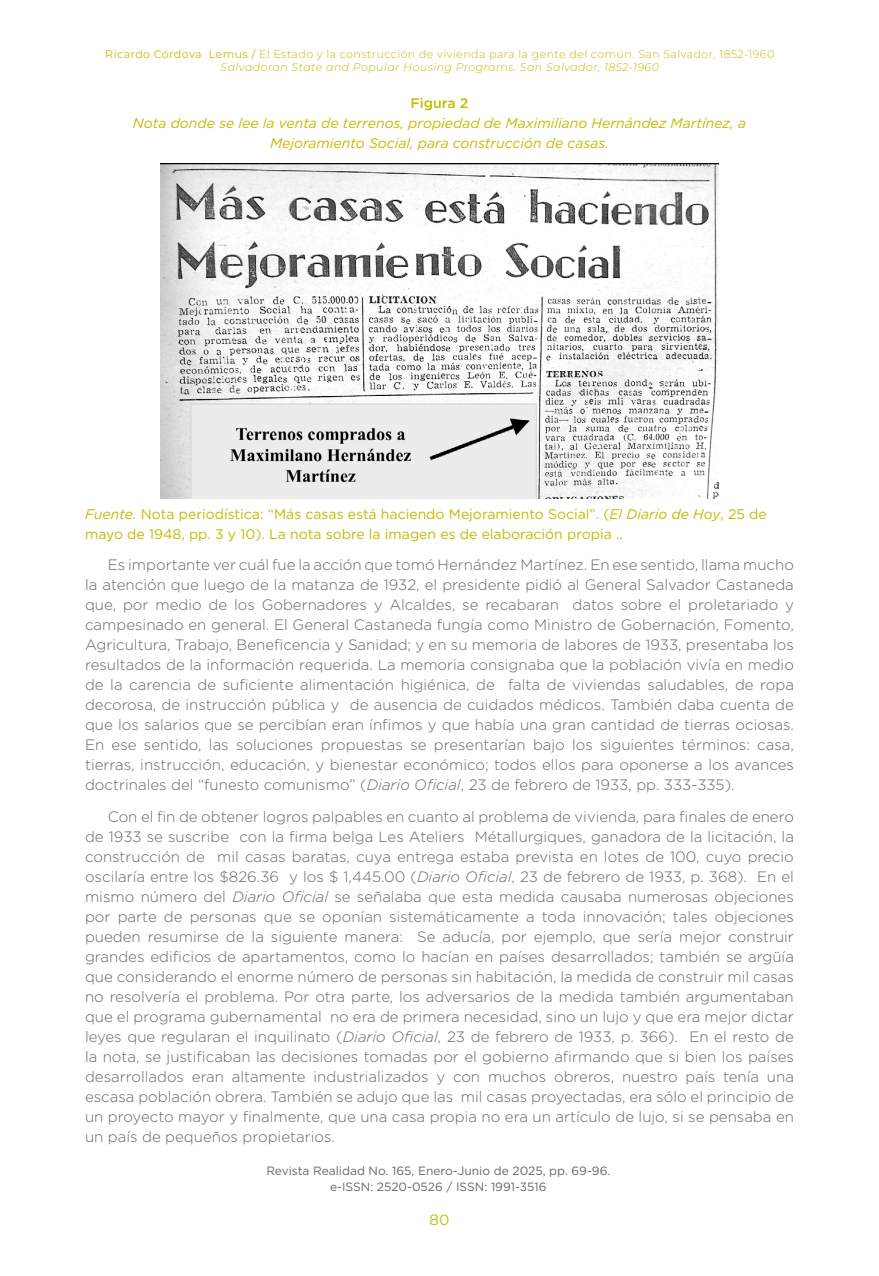
<style>
.page{position:relative;width:879px;height:1276px;background:#fff}
.page>*{position:absolute;margin:0;border:0;box-sizing:border-box;transform-origin:0 0}
.t1{font:300 15px/20px "Gotham";color:#666;text-align:justify}
.t2{font:14.8px "Montserrat";color:#c4ba00}
.t3{font:14px/20px "Gotham";color:#c4ba00}
.t4{font:italic 14px/20px "Gotham";color:#c4ba00;text-align:center}
.t5{font:500 14px "Gotham";color:#c4ba00}
.t6{font:12px/16px "Gotham";color:#666;text-align:center}
.t7{font:300 11px/13.2px "Montserrat";letter-spacing:.04em;color:#c4ba00;text-align:center}
.s1{font-weight:400}
.s2{font-style:italic}
</style>
<div class="page">
<img style="left:160px;top:164px;width:559px;height:335px">
<p class="t7" style="left:105px;top:48px;width:670px"><span class="s1">Ricardo Córdova Lemus /</span> El Estado y la construcción de vivienda para la gente del común. San Salvador, 1852-1960<br><span class="s2">Salvadoran State and Popular Housing Programs. San Salvador, 1852-1960</span></p>
<p class="t5" style="left:411px;top:93px;width:59px">Figura 2</p>
<p class="t4" style="left:133px;top:112px;width:615px">Nota donde se lee la venta de terrenos, propiedad de Maximiliano Hernández Martínez, a<br>Mejoramiento Social, para construcción de casas.</p>
<p class="t3" style="left:85px;top:504px;width:683px"><span class="s2">Fuente.</span> Nota periodística: “Más casas está haciendo Mejoramiento Social”. (<span class="s2">El Diario de Hoy</span>, 25 de mayo de 1948, pp. 3 y 10). La nota sobre la imagen es de elaboración propia ..</p>
<p class="t1" style="left:85px;top:554px;width:710px;text-indent:23px">Es importante ver cuál fue la acción que tomó Hernández Martínez. En ese sentido, llama mucho la atención que luego de la matanza de 1932, el presidente pidió al General Salvador Castaneda que, por medio de los Gobernadores y Alcaldes, se recabaran datos sobre el proletariado y campesinado en general. El General Castaneda fungía como Ministro de Gobernación, Fomento, Agricultura, Trabajo, Beneficencia y Sanidad; y en su memoria de labores de 1933, presentaba los resultados de la información requerida. La memoria consignaba que la población vivía en medio de la carencia de suficiente alimentación higiénica, de falta de viviendas saludables, de ropa decorosa, de instrucción pública y de ausencia de cuidados médicos. También daba cuenta de que los salarios que se percibían eran ínfimos y que había una gran cantidad de tierras ociosas.<br>En ese sentido, las soluciones propuestas se presentarían bajo los siguientes términos: casa, tierras, instrucción, educación, y bienestar económico; todos ellos para oponerse a los avances doctrinales del “funesto comunismo” (<span class="s2">Diario Oficial</span>, 23 de febrero de 1933, pp. 333-335).</p>
<p class="t1" style="left:85px;top:806px;width:710px;text-indent:23px">Con el fin de obtener logros palpables en cuanto al problema de vivienda, para finales de enero de 1933 se suscribe con la firma belga Les Ateliers Métallurgiques, ganadora de la licitación, la construcción de mil casas baratas, cuya entrega estaba prevista en lotes de 100, cuyo precio oscilaría entre los $826.36 y los $ 1,445.00 (<span class="s2">Diario Oficial</span>, 23 de febrero de 1933, p. 368). En el mismo número del <span class="s2">Diario Oficial</span> se señalaba que esta medida causaba numerosas objeciones por parte de personas que se oponían sistemáticamente a toda innovación; tales objeciones pueden resumirse de la siguiente manera: Se aducía, por ejemplo, que sería mejor construir grandes edificios de apartamentos, como lo hacían en países desarrollados; también se argüía que considerando el enorme número de personas sin habitación, la medida de construir mil casas no resolvería el problema. Por otra parte, los adversarios de la medida también argumentaban que el programa gubernamental no era de primera necesidad, sino un lujo y que era mejor dictar leyes que regularan el inquilinato (<span class="s2">Diario Oficial</span>, 23 de febrero de 1933, p. 366). En el resto de la nota, se justificaban las decisiones tomadas por el gobierno afirmando que si bien los países desarrollados eran altamente industrializados y con muchos obreros, nuestro país tenía una escasa población obrera. También se adujo que las mil casas proyectadas, era sólo el principio de un proyecto mayor y finalmente, que una casa propia no era un artículo de lujo, si se pensaba en un país de pequeños propietarios.</p>
<p class="t6" style="left:266px;top:1162px;width:345px">Revista Realidad No. 165, Enero-Junio de 2025, pp. 69-96. e-ISSN: 2520-0526 / ISSN: 1991-3516</p>
<p class="t2" style="left:429px;top:1210px;width:21px">80</p>
</div>
